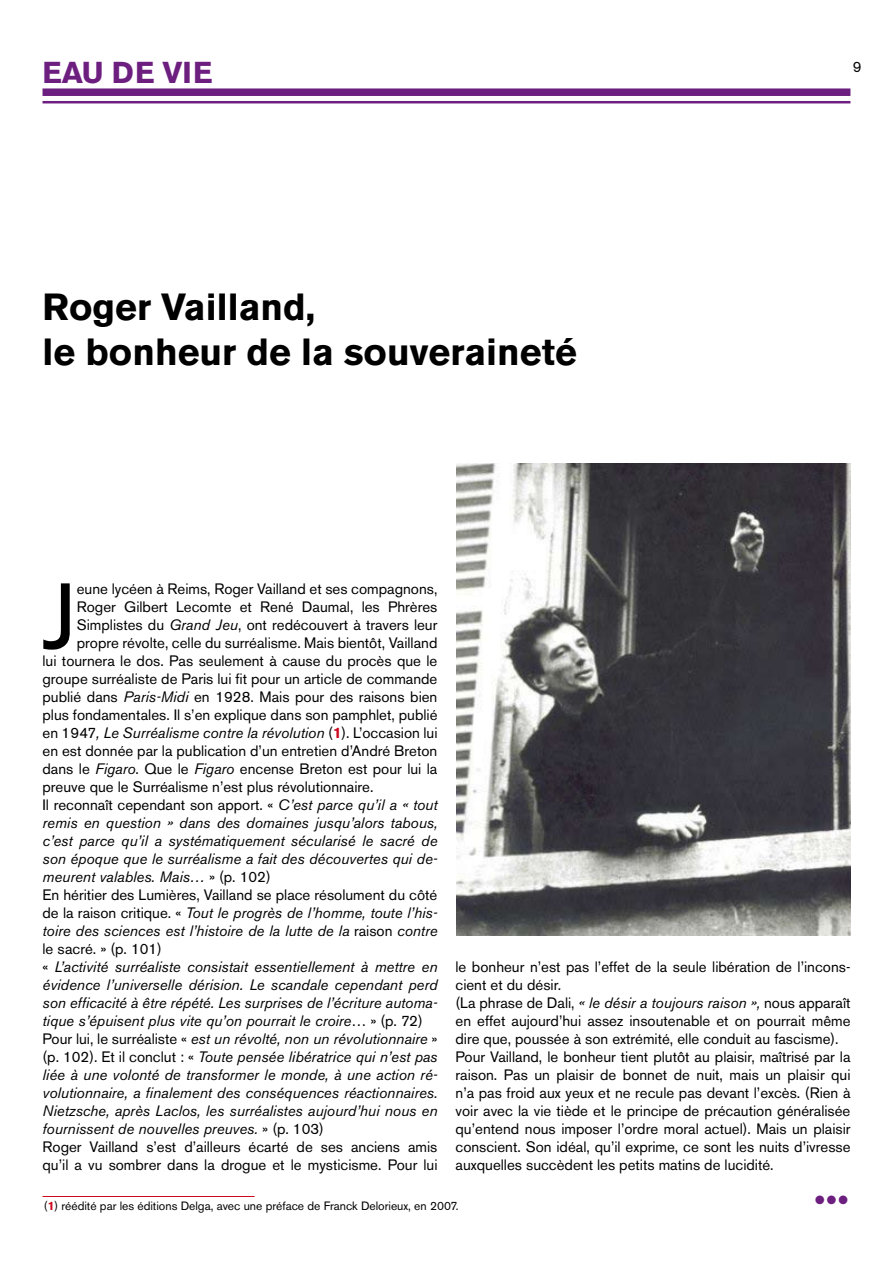
<style>
.page{position:relative;width:893px;height:1263px;background:#fff}
.page>*{position:absolute;margin:0;border:0;box-sizing:border-box;transform-origin:0 0}
.t1{font:91.5px "Akzidenz Grotesk BE";color:#000}
.t2{font:700 37.5px/45px "Akzidenz Grotesk BE";color:#000}
.t3{font:700 30px "Akzidenz Grotesk BE";color:#6d1f80}
.t4{font:15px/18px "Akzidenz Grotesk BE";color:#000}
.t5{font:italic 15px "Akzidenz Grotesk BE";color:#000}
.t6{font:12px "Akzidenz Grotesk BE";color:#000}
.t7{font:12px "Zapf Dingbats ITC";color:#6d1f80}
.s1{font-style:italic}
.s2{font-style:normal}
.s3{font-weight:700;font-style:normal;color:#cd071e}
.s4{font-weight:700;color:#cd071e}
</style>
<div class="page">
<div style="left:43px;top:88px;width:807px;height:8px;background:#6d1f80"></div>
<hr style="left:43px;top:101px;width:807px;height:2px;background:#6d1f80">
<img style="left:457px;top:463px;width:393px;height:472px">
<hr style="left:43px;top:1196px;width:212px;height:1px;background:#cd071e">
<h3 class="t3" style="left:43px;top:55px;width:21px">eau</h3>
<h3 class="t3" style="left:112px;top:55px;width:86px">de vie</h3>
<h2 class="t2" style="left:43px;top:285px;width:536px">Roger Vailland,<br>le bonheur de la souveraineté</h2>
<p class="t4" style="left:853px;top:58px;width:10px">9</p>
<h1 class="t1" style="left:43px;top:562px;width:36px">J</h1>
<p class="t4" style="left:77px;top:580px;width:362px">eune lycéen à Reims, Roger Vailland et ses compagnons,</p>
<p class="t4" style="left:77px;top:598px;width:362px">Roger Gilbert Lecomte et René Daumal, les Phrères</p>
<p class="t4" style="left:77px;top:616px;width:362px">Simplistes du <span class="s1">Grand Jeu</span>, ont redécouvert à travers leur</p>
<p class="t4" style="left:77px;top:634px;width:362px">propre révolte, celle du surréalisme. Mais bientôt, Vailland</p>
<p class="t4" style="left:43px;top:652px;width:396px">lui tournera le dos. Pas seulement à cause du procès que le</p>
<p class="t4" style="left:43px;top:670px;width:396px">groupe surréaliste de Paris lui fit pour un article de commande</p>
<p class="t4" style="left:43px;top:688px;width:396px">publié dans <span class="s1">Paris-Midi</span> en 1928. Mais pour des raisons bien</p>
<p class="t4" style="left:43px;top:706px;width:396px">plus fondamentales. Il s’en explique dans son pamphlet, publié</p>
<p class="t5" style="left:43px;top:724px;width:396px"><span class="s2">en 1947</span>, Le Surréalisme contre la révolution <span class="s2">(</span><span class="s3">1</span><span class="s2">). L’occasion lui</span></p>
<p class="t4" style="left:43px;top:742px;width:396px">en est donnée par la publication d’un entretien d’André Breton</p>
<p class="t4" style="left:43px;top:760px;width:396px">dans le <span class="s1">Figaro</span>. Que le <span class="s1">Figaro</span> encense Breton est pour lui la</p>
<p class="t4" style="left:43px;top:778px;width:332px">preuve que le Surréalisme n’est plus révolutionnaire.</p>
<p class="t4" style="left:43px;top:796px;width:396px">Il reconnaît cependant son apport. « <span class="s1">C’est parce qu’il a « tout</span></p>
<p class="t5" style="left:43px;top:814px;width:396px">remis en question » dans des domaines jusqu’alors tabous,</p>
<p class="t5" style="left:43px;top:832px;width:396px">c’est parce qu’il a systématiquement sécularisé le sacré de</p>
<p class="t5" style="left:43px;top:850px;width:396px">son époque que le surréalisme a fait des découvertes qui de-</p>
<p class="t5" style="left:43px;top:868px;width:230px">meurent valables. Mais… <span class="s2">» (p. 102)</span></p>
<p class="t4" style="left:43px;top:886px;width:396px">En héritier des Lumières, Vailland se place résolument du côté</p>
<p class="t5" style="left:43px;top:904px;width:396px"><span class="s2">de la raison critique. «</span> Tout le progrès de l’homme, toute l’his-</p>
<p class="t5" style="left:43px;top:922px;width:396px">toire des sciences est l’histoire de la lutte de la <span class="s2">raison</span> contre</p>
<p class="t4" style="left:43px;top:940px;width:121px">le sacré. » (p. 101)</p>
<p class="t5" style="left:43px;top:958px;width:396px"><span class="s2">«</span> L’activité surréaliste consistait essentiellement à mettre en</p>
<p class="t5" style="left:43px;top:976px;width:396px">évidence l’universelle dérision. Le scandale cependant perd</p>
<p class="t5" style="left:43px;top:994px;width:396px">son efficacité à être répété. Les surprises de l’écriture automa-</p>
<p class="t5" style="left:43px;top:1012px;width:382px">tique s’épuisent plus vite qu’on pourrait le croire<span class="s2">… » (p. 72)</span></p>
<p class="t5" style="left:43px;top:1030px;width:396px"><span class="s2">Pour lui, le surréaliste «</span> est un révolté, non un révolutionnaire <span class="s2">»</span></p>
<p class="t5" style="left:43px;top:1048px;width:396px"><span class="s2">(p. 102). Et il conclut : «</span> Toute pensée libératrice qui n’est pas</p>
<p class="t5" style="left:43px;top:1066px;width:396px">liée à une volonté de transformer le monde, à une action ré-</p>
<p class="t5" style="left:43px;top:1084px;width:396px">volutionnaire, a finalement des conséquences réactionnaires.</p>
<p class="t5" style="left:43px;top:1102px;width:396px">Nietzsche, après Laclos, les surréalistes aujourd’hui nous en</p>
<p class="t5" style="left:43px;top:1120px;width:283px">fournissent de nouvelles preuves. <span class="s2">» (p. 103)</span></p>
<p class="t4" style="left:43px;top:1138px;width:396px">Roger Vailland s’est d’ailleurs écarté de ses anciens amis</p>
<p class="t4" style="left:43px;top:1156px;width:396px">qu’il a vu sombrer dans la drogue et le mysticisme. Pour lui</p>
<p class="t4" style="left:455px;top:958px;width:396px">le bonheur n’est pas l’effet de la seule libération de l’incons&shy;cient et du désir.<br>(La phrase de Dali, <span class="s1">« le désir a toujours raison »,</span> nous apparaît en effet aujourd’hui assez insoutenable et on pourrait même dire que, poussée à son extrémité, elle conduit au fascisme).<br>Pour Vailland, le bonheur tient plutôt au plaisir, maîtrisé par la raison. Pas un plaisir de bonnet de nuit, mais un plaisir qui n’a pas froid aux yeux et ne recule pas devant l’excès. (Rien à voir avec la vie tiède et le principe de précaution généralisée qu’entend nous imposer l’ordre moral actuel). Mais un plaisir conscient. Son idéal, qu’il exprime, ce sont les nuits d’ivresse auxquelles succèdent les petits matins de lucidité.</p>
<p class="t6" style="left:44px;top:1198px;width:416px">(<span class="s4">1</span>) réédité par les éditions Delga, avec une préface de Franck Delorieux, en 2007.</p>
<p class="t7" style="left:815px;top:1194px;width:34px">● ● ●</p>
</div>
